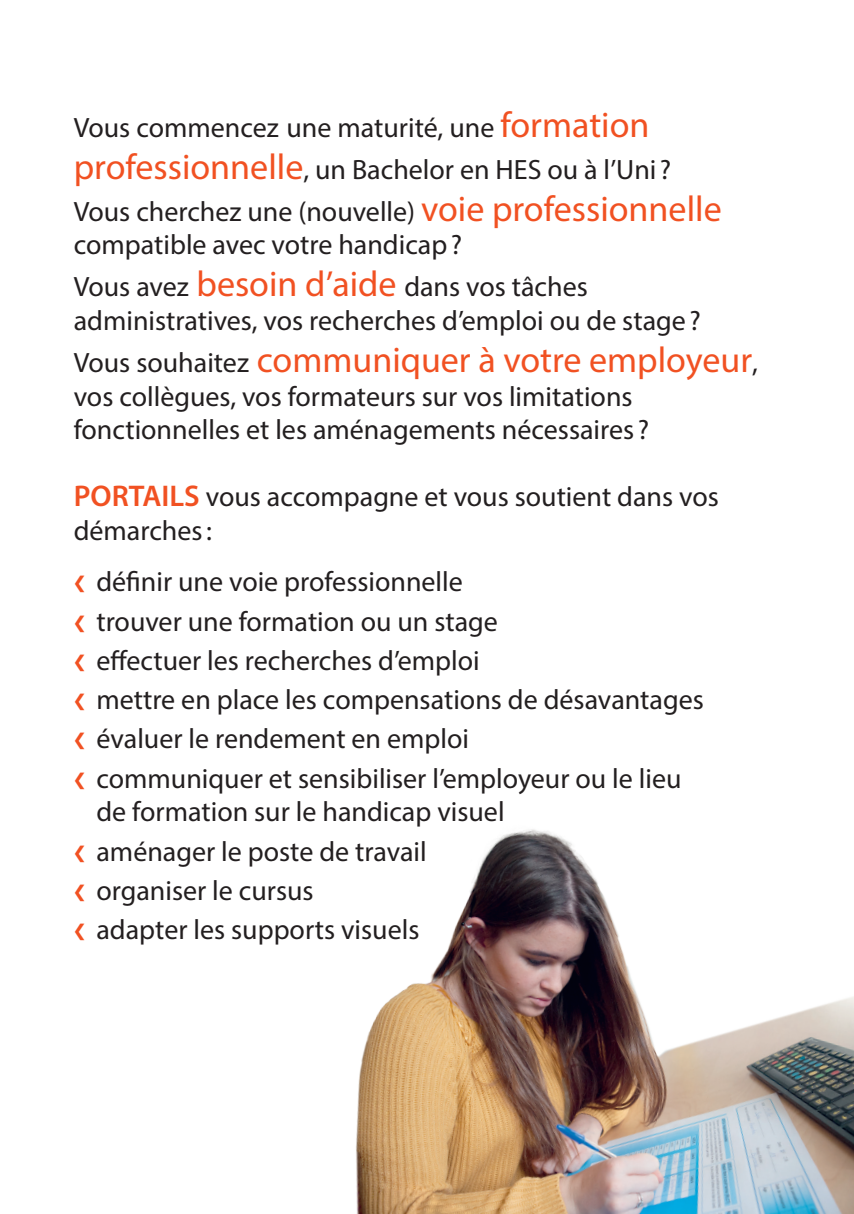
<style>
.page{position:relative;width:854px;height:1214px;background:#fff}
.page>*{position:absolute;margin:0;border:0;box-sizing:border-box;transform-origin:0 0}
.Paragraphe_sans_espa{font:36px "Myriad Pro";color:#f15122}
.Paragraphe_sans_espa-2{font:28px/33.6px "Myriad Pro";color:#231f20}
.Puces_P{font:28px/33.6px "Myriad Pro";color:#231f20}
.Paragraphe_P{font:28px/33.6px "Myriad Pro";color:#231f20}
.s1{font-size:36px;color:#f15122}
.s2{font-size:28px;color:#231f20}
.s3{font-weight:600;font-size:30px;color:#f15122}
.s4{font-weight:600;font-size:44px;color:#f15122}
</style>
<div class="page">
<img style="left:356px;top:829px;width:497px;height:384px">
<p class="Paragraphe_sans_espa-2" style="left:74px;top:106px;width:599px;line-height:42px">Vous commencez une maturité, une <span class="s1">formation professionnelle</span>, un Bachelor en HES ou à l’Uni ?</p>
<p class="Paragraphe_sans_espa-2" style="left:74px;top:194px;width:649px">Vous cherchez une (nouvelle) <span class="s1">voie professionnelle </span>compatible avec votre handicap?</p>
<p class="Paragraphe_sans_espa-2" style="left:74px;top:270px;width:628px">Vous avez <span class="s1">besoin d’aide</span> dans vos tâches administratives, vos recherches d’emploi ou de stage?</p>
<p class="Paragraphe_sans_espa" style="left:74px;top:338px;width:685px"><span class="s2">Vous souhaitez</span> communiquer à votre employeur<span class="s2">,</span></p>
<p class="Paragraphe_sans_espa-2" style="left:74px;top:379px;width:576px">vos collègues, vos formateurs sur vos limitations fonctionnelles et les aménagements nécessaires ?</p>
<p class="Paragraphe_P" style="left:74px;top:479px;width:646px"><span class="s3">PORTAILS</span> vous accompagne et vous soutient dans vos démarches:</p>
<p class="Puces_P" style="left:74px;top:564px;width:390px"><span class="s4">‹</span> définir une voie professionnelle</p>
<p class="Puces_P" style="left:74px;top:604px;width:425px"><span class="s4">‹</span> trouver une formation ou un stage</p>
<p class="Puces_P" style="left:74px;top:643px;width:407px"><span class="s4">‹</span> effectuer les recherches d’emploi</p>
<p class="Puces_P" style="left:74px;top:682px;width:631px"><span class="s4">‹</span> mettre en place les compensations de désavantages</p>
<p class="Puces_P" style="left:74px;top:721px;width:396px"><span class="s4">‹</span> évaluer le rendement en emploi</p>
<p class="Puces_P" style="left:96px;top:761px;width:586px;text-indent:-23px"><span class="s4">‹</span> communiquer et sensibiliser l’employeur ou le lieu de formation sur le handicap visuel</p>
<p class="Puces_P" style="left:74px;top:833px;width:354px"><span class="s4">‹</span> aménager le poste de travail</p>
<p class="Puces_P" style="left:74px;top:873px;width:241px"><span class="s4">‹</span> organiser le cursus</p>
<p class="Puces_P" style="left:74px;top:912px;width:347px"><span class="s4">‹</span> adapter les supports visuels</p>
</div>
